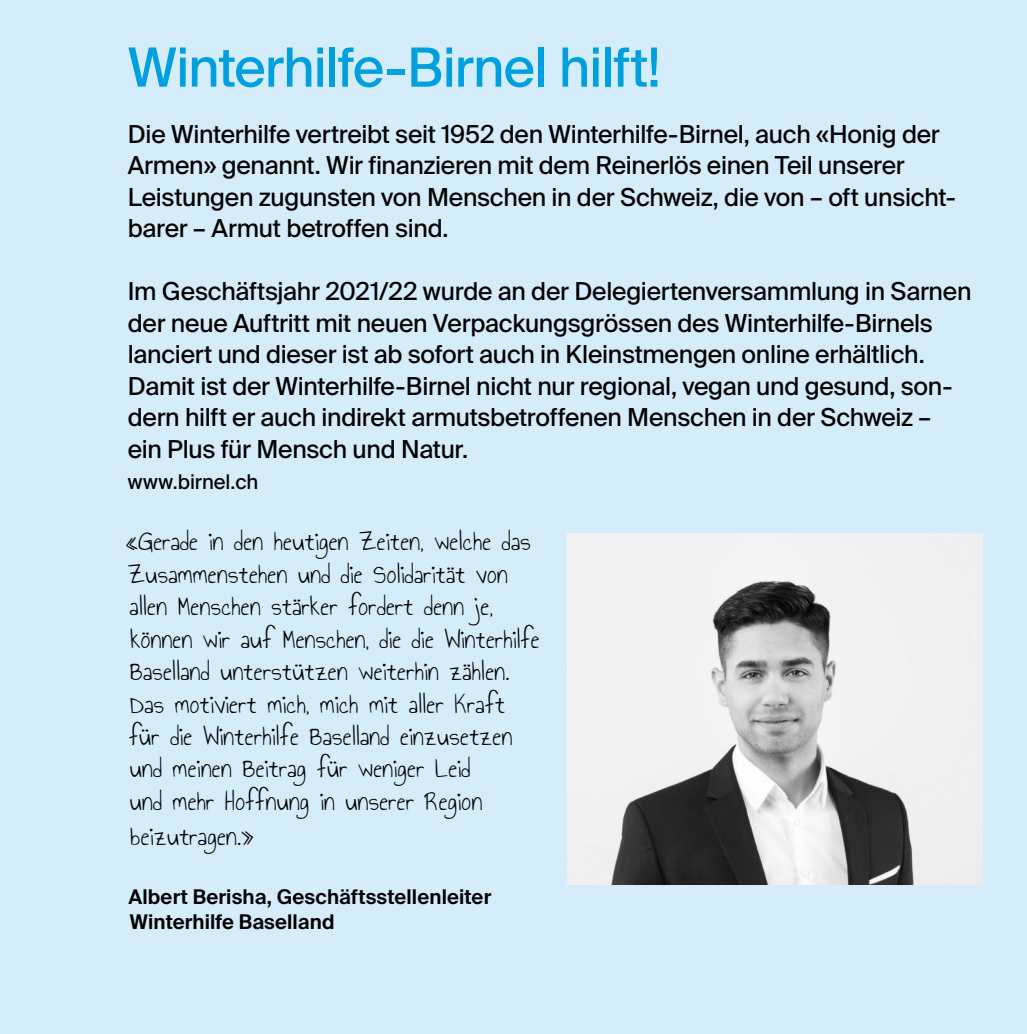
<style>
.page{position:relative;width:1027px;height:1034px;background:#fff}
.page>*{position:absolute;margin:0;border:0;box-sizing:border-box;transform-origin:0 0}
.t1{font:54px "Suisse Intl";letter-spacing:-.02em;color:#009fe0}
.t2{font:27px/32.4px "Annie Use Your Telescope";letter-spacing:.01em;color:#000}
.t3{font:24.75px/31.5px "Suisse Intl";letter-spacing:-.01em;color:#000}
.t4{font:600 20.25px/24.3px "Suisse Intl";letter-spacing:.005em;color:#000}
.t5{font:20.25px "Suisse Intl";color:#000}
</style>
<div class="page">
<div style="left:0;top:0;width:1027px;height:1033px;background:#d5ecfa"></div>
<img style="left:567px;top:533px;width:415px;height:351px">
<h1 class="t1" style="left:128px;top:36px;width:534px">Winterhilfe-Birnel hilft!</h1>
<p class="t3" style="left:128px;top:118px;width:830px">Die Winterhilfe vertreibt seit 1952 den Winterhilfe-Birnel, auch «Honig der Armen» genannt. Wir finanzieren mit dem Reinerlös einen Teil unserer Leistungen zugunsten von Menschen in der Schweiz, die von – oft unsicht&shy;barer – Armut betroffen sind.</p>
<p class="t3" style="left:128px;top:276px;width:845px">Im Geschäftsjahr 2021/22 wurde an der Delegiertenversammlung in Sarnen der neue Auftritt mit neuen Verpackungsgrössen des Winterhilfe-Birnels lanciert und dieser ist ab sofort auch in Kleinstmengen online erhältlich.<br>Damit ist der Winterhilfe-Birnel nicht nur regional, vegan und gesund, son&shy;dern hilft er auch indirekt armutsbetroffenen Menschen in der Schweiz – ein Plus für Mensch und Natur.</p>
<p class="t5" style="left:128px;top:470px;width:132px">www.birnel.ch</p>
<p class="t2" style="left:125px;top:526px;width:416px">«Gerade in den heutigen Zeiten, welche das Zusammenstehen und die Solidarität von allen Menschen stärker fordert denn je, können wir auf Menschen, die die Winterhilfe Baselland unterstützen weiterhin zählen.<br>Das motiviert mich, mich mit aller Kraft<br>für die Winterhilfe Baselland einzusetzen und meinen Beitrag für weniger Leid<br>und mehr Hoffnung in unserer Region</p>
<p class="t2" style="left:131px;top:820px;width:125px">beizutragen.»</p>
<p class="t4" style="left:128px;top:885px;width:364px">Albert Berisha, Geschäftsstellenleiter<br>Winterhilfe Baselland</p>
</div>
